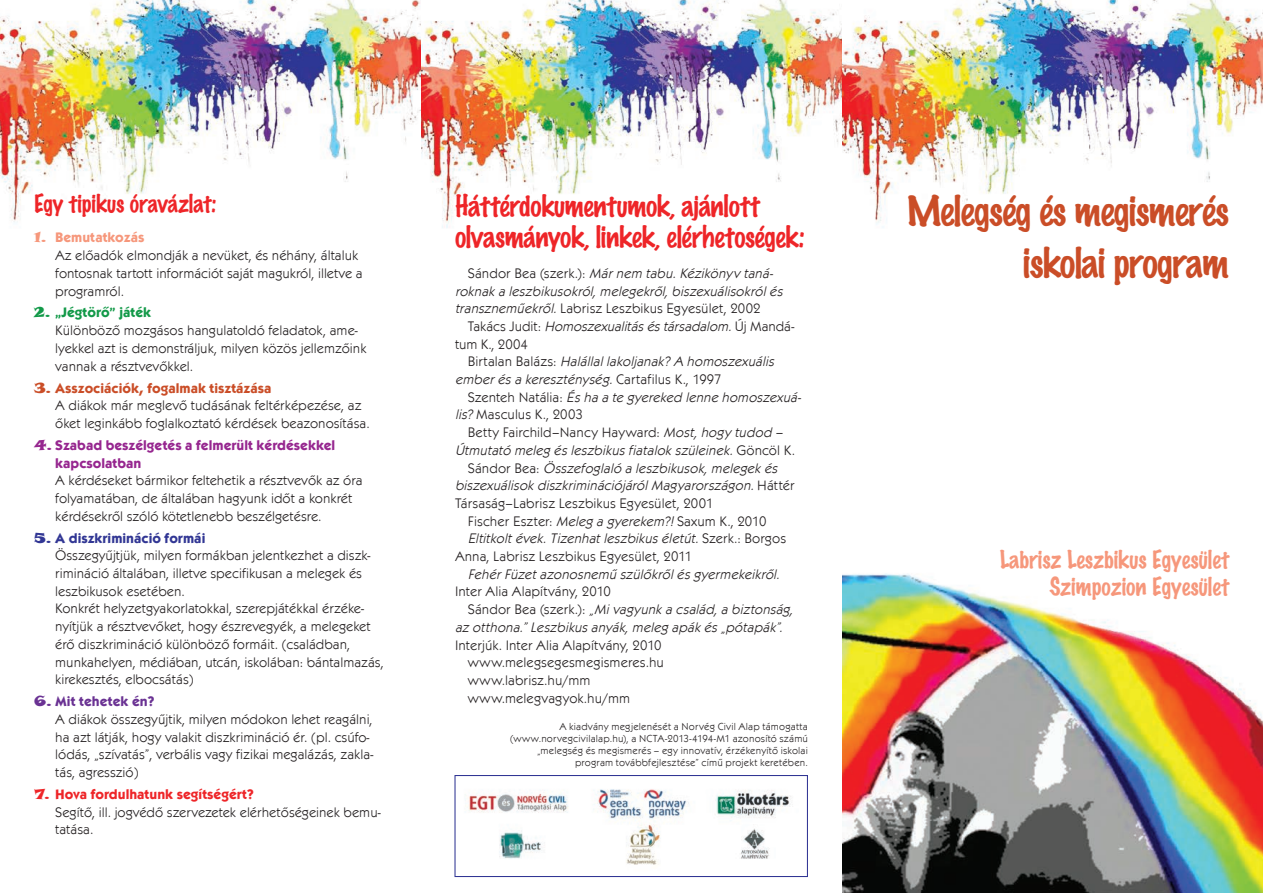
<style>
.page{position:relative;width:1263px;height:893px;background:#fff}
.page>*{position:absolute;margin:0;border:0;box-sizing:border-box;transform-origin:0 0}
.t1{font:100 37.5px/52.5px "Marker Felt";letter-spacing:-.02em;color:#ca4d27;text-align:right}
.t2{font:100 27px/31.5px "Marker Felt";letter-spacing:-.01em;color:#ee2528}
.t3{font:100 22.5px/27px "Marker Felt";color:#f6977b;text-align:right}
.t4{font:100 22.5px "Marker Felt";letter-spacing:-.005em;color:#ee2528}
.t5{font:14.25px/17.7px "Kabel Itc TEE";color:#231f20}
.t6{font:italic 14.25px/17.7px "Kabel Itc TEE";color:#231f20}
.t7{font:700 14.25px/17.7px "Kabel Itc TEE";color:#96268f}
.t8{font:10.5px/12px "Kabel Itc TEE";letter-spacing:.015em;color:#231f20;text-align:right}
.s1{font-family:"Snap ITC";color:#f6977b}
.s2{font-weight:700;color:#f6977b}
.s3{font-family:"Snap ITC";color:#129948}
.s4{font-weight:700;color:#129948}
.s5{font-family:"Snap ITC";color:#ca4d27}
.s6{font-weight:700;color:#ca4d27}
.s7{font-family:"Snap ITC";font-weight:400}
.s8{font-family:"Snap ITC";color:#313694}
.s9{font-weight:700;color:#313694}
.s10{font-family:"Snap ITC";color:#6a3293}
.s11{font-weight:700;color:#6a3293}
.s12{font-family:"Snap ITC";color:#ee2528}
.s13{font-weight:700;color:#ee2528}
.s14{font-style:normal}
.s15{font-style:italic}
</style>
<div class="page">
<img style="left:0;top:0;width:842px;height:878px">
<img style="left:842px;top:0;width:421px;height:893px">
<div style="left:455px;top:775px;width:352px;height:101px;background:#fff"></div>
<img style="left:465px;top:789px;width:326px;height:76px">
<div style="left:454px;top:775px;width:354px;height:102px;border:1px solid #313694"></div>
<h3 class="t4" style="left:34px;top:192px;width:184px">Egy tipikus óravázlat:</h3>
<p class="t5" style="left:55px;top:229px;width:309px;text-indent:-21px"><span class="s1">1.</span> <span class="s2">Bemutatkozás<br></span>Az elõadók elmondják a nevüket, és néhány, általuk fontosnak tartott információt saját magukról, illetve a programról.</p>
<p class="t5" style="left:55px;top:304px;width:313px;text-indent:-21px"><span class="s3">2.</span> <span class="s4">„Jégtörõ” játék<br></span>Különbözõ mozgásos hangulatoldó feladatok, ame&shy;lyekkel azt is demonstráljuk, milyen közös jellemzõink vannak a résztvevõkkel.</p>
<p class="t5" style="left:55px;top:379px;width:316px;text-indent:-21px"><span class="s5">3.</span> <span class="s6">Asszociációk, fogalmak tisztázása<br></span>A diákok már meglevõ tudásának feltérképezése, az õket leginkább foglalkoztató kérdések beazonosítása.</p>
<p class="t7" style="left:55px;top:436px;width:281px;text-indent:-21px"><span class="s7">4.</span> Szabad beszélgetés a felmerült kérdésekkel kapcsolatban</p>
<p class="t5" style="left:55px;top:472px;width:309px">A kérdéseket bármikor feltehetik a résztvevõk az óra folyamatában, de általában hagyunk idõt a konkrét kérdésekrõl szóló kötetlenebb beszélgetésre.</p>
<p class="t5" style="left:55px;top:529px;width:330px;text-indent:-21px"><span class="s8">5.</span> <span class="s9">A diszkrimináció formái<br></span>Összegyûjtjük, milyen formákban jelentkezhet a diszk&shy;rimináció általában, illetve specifikusan a melegek és leszbikusok esetében.<br>Konkrét helyzetgyakorlatokkal, szerepjátékkal érzéke&shy;nyítjük a résztvevõket, hogy észrevegyék, a melegeket érõ diszkrimináció különbözõ formáit. (családban, munkahelyen, médiában, utcán, iskolában: bántalmazás, kirekesztés, elbocsátás)</p>
<p class="t5" style="left:55px;top:693px;width:320px;text-indent:-21px"><span class="s10">6.</span> <span class="s11">Mit tehetek én?<br></span>A diákok összegyûjtik, milyen módokon lehet reagálni, ha azt látják, hogy valakit diszkrimináció ér. (pl. csúfo&shy;lódás, „szívatás”, verbális vagy fizikai megalázás, zakla&shy;tás, agresszió)</p>
<p class="t5" style="left:55px;top:786px;width:327px;text-indent:-21px"><span class="s12">7.</span> <span class="s13">Hova fordulhatunk segítségért?<br></span>Segítõ, ill. jogvédõ szervezetek elérhetõségeinek bemu&shy;tatása.</p>
<h2 class="t2" style="left:455px;top:191px;width:351px">Háttérdokumentumok, ajánlott olvasmányok, linkek, elérhetoségek:</h2>
<p class="t6" style="left:455px;top:265px;width:332px;text-indent:13px"><span class="s14">S á n d o r B e a (s z e r k .) :</span> Márnem tabu.Kézikönyv taná&shy;roknaka leszbikusokról, melegekrõl, biszexuálisokrólés transznemûekrõl.<span class="s14">Labrisz Leszbikus Egyesület, 2002</span></p>
<p class="t5" style="left:455px;top:318px;width:341px;text-indent:13px">Ta k á c s J u d i t : <span class="s15">Homoszexualitáséstársadalom.</span>Új M a n d á - tum K., 2004</p>
<p class="t6" style="left:455px;top:353px;width:324px;text-indent:13px"><span class="s14">B i r t a l a n B a l á z s :</span> Halállallakoljanak?A homoszexuális emberésa kereszténység.<span class="s14">C a r t a f i l u s K . , 1 9 9 7</span></p>
<p class="t6" style="left:455px;top:388px;width:350px;text-indent:13px"><span class="s14">Sz e n t e h N a t á l i a :</span> Ésha a te gyereked lenne homoszexuá&shy;lis?<span class="s14">Masculus K., 2003</span></p>
<p class="t5" style="left:468px;top:424px;width:320px">Betty Fairchild–Nancy Hayward: <span class="s15">Most, hogy tudod –</span></p>
<p class="t6" style="left:455px;top:442px;width:342px">Útmutató meleg ésleszbikusfiatalokszüleinek.<span class="s14">G ö n c ö l K .</span></p>
<p class="t6" style="left:468px;top:459px;width:314px"><span class="s14">S á n d o r B e a :</span> Összefoglaló a leszbikusok, melegekés</p>
<p class="t6" style="left:455px;top:477px;width:341px">biszexuálisokdiszkriminációjárólMagyarországon.<span class="s14">H á t t é r</span></p>
<p class="t5" style="left:455px;top:495px;width:260px">Társaság–Labrisz Leszbikus Egyesület, 2001</p>
<p class="t5" style="left:468px;top:512px;width:300px">Fischer Eszter: <span class="s15">Meleg a gyerekem?!</span>Saxum K., 2010</p>
<p class="t6" style="left:468px;top:530px;width:320px">Eltitkoltévek.Tizenhatleszbikuséletút.<span class="s14">S z e r k . : B o r g o s</span></p>
<p class="t5" style="left:455px;top:548px;width:238px">Anna, Labrisz Leszbikus Egyesület, 2011</p>
<p class="t6" style="left:468px;top:565px;width:317px">FehérFüzetazonosnemû szülõkrõlésgyermekeikrõl.</p>
<p class="t5" style="left:455px;top:583px;width:157px">Inter Alia Alapítvány, 2010</p>
<p class="t6" style="left:468px;top:601px;width:327px"><span class="s14">S á n d o r B e a (s z e r k .) :</span> „Mivagyunka család, a biztonság,</p>
<p class="t6" style="left:455px;top:619px;width:332px">az otthona.”Leszbikusanyák, meleg apákés„pótapák”.</p>
<p class="t5" style="left:468px;top:636px;width:198px;text-indent:-13px">Interjúk. Inter Alia Alapítvány, 2010 www.melegsegesmegismeres.hu www.labrisz.hu/mm www.melegvagyok.hu/mm</p>
<p class="t8" style="left:510px;top:721px;width:299px">A kiadvány megjelenését a Norvég Civil Alap támogatta (www.norvegcivilalap.hu), a NCTA-2013-4194-M1 azonosító számú „melegség és megismerés – egy innovatív, érzékenyítõ iskolai program továbbfejlesztése” címû projekt keretében.</p>
<h1 class="t1" style="left:906px;top:187px;width:324px">Melegség és megismerés iskolai program</h1>
<h3 class="t3" style="left:1000px;top:547px;width:231px">Labrisz Leszbikus Egyesület<br>Szimpozion Egyesület</h3>
</div>
